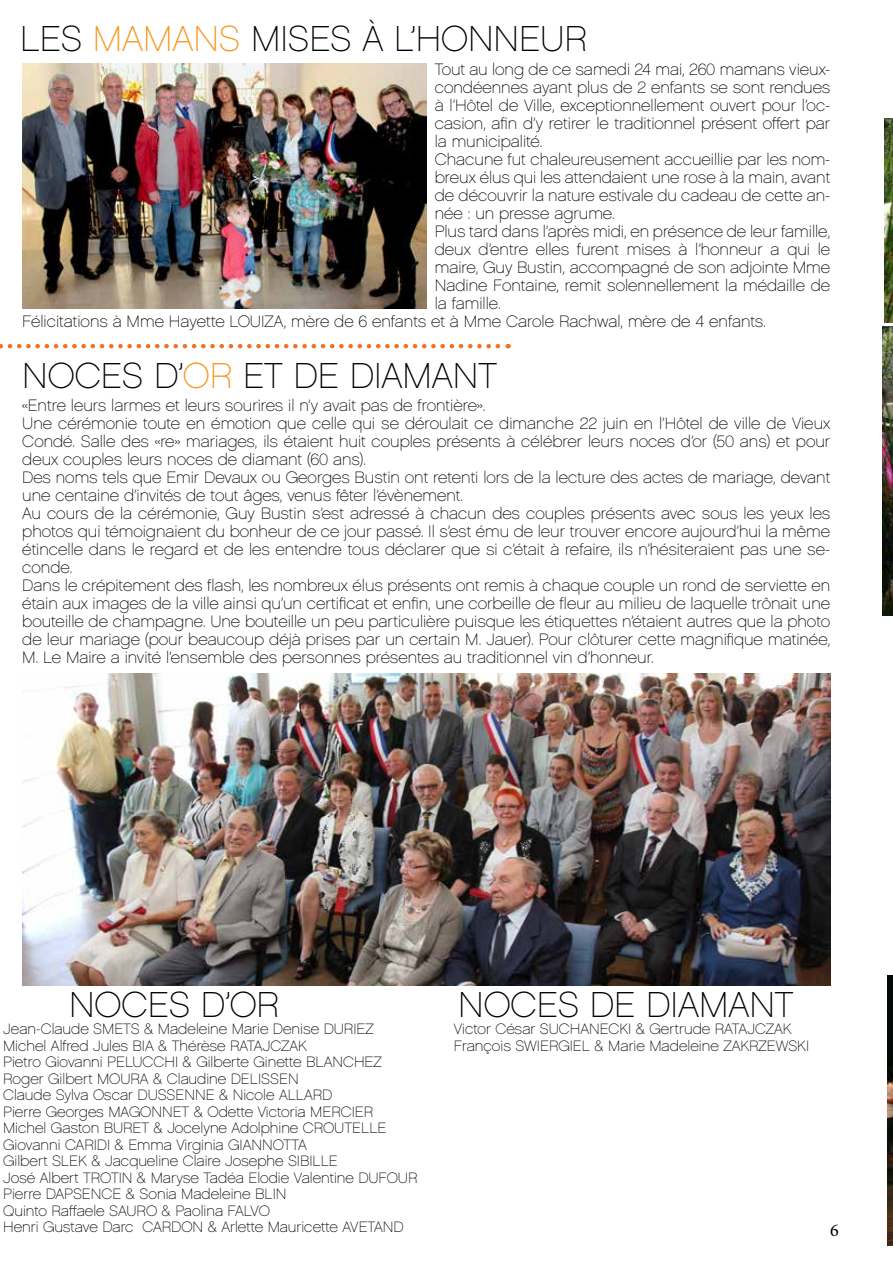
<style>
.page{position:relative;width:893px;height:1263px;background:#fff}
.page>*{position:absolute;margin:0;border:0;box-sizing:border-box;transform-origin:0 0}
.t1{font:36px "Chalet Paris Nineteen Sixty";color:#000}
.t2{font:36px "Chalet Paris Nineteen Sixty";color:#f89721}
.t3{font:18px "Minion Pro";color:#000}
.t4{font:16.5px/18px "Chalet Paris Nineteen Sixty";color:#000}
.t5{font:15px/16.5px "Chalet Paris Nineteen Sixty";color:#000}
.s1{color:#000}
.s2{color:#f89721}
</style>
<div class="page">
<img style="left:22px;top:63px;width:404px;height:245px">
<svg style="left:0;top:344px;width:509px;height:4px"></svg>
<img style="left:22px;top:673px;width:808px;height:313px">
<img style="left:887px;top:975px;width:6px;height:270px">
<img style="left:885px;top:118px;width:8px;height:205px">
<img style="left:882px;top:326px;width:11px;height:289px">
<h1 class="t2" style="left:20px;top:18px;width:98px"><span class="s1">Les</span> mamans</h1>
<h1 class="t1" style="left:251px;top:18px;width:21px">mises</h1>
<h1 class="t1" style="left:362px;top:18px;width:104px">à l’honneur</h1>
<p class="t4" style="left:435px;top:60px;width:397px">Tout au long de ce samedi 24 mai, 260 mamans vieux-</p>
<p class="t4" style="left:435px;top:78px;width:397px">condéennes ayant plus de 2 enfants se sont rendues</p>
<p class="t4" style="left:435px;top:96px;width:397px">à l’Hôtel de Ville, exceptionnellement ouvert pour l’oc-</p>
<p class="t4" style="left:435px;top:114px;width:397px">casion, afin d’y retirer le traditionnel présent offert par</p>
<p class="t4" style="left:435px;top:132px;width:109px">la municipalité.</p>
<p class="t4" style="left:435px;top:150px;width:397px">Chacune fut chaleureusement accueillie par les nom-</p>
<p class="t4" style="left:435px;top:168px;width:397px">breux élus qui les attendaient une rose à la main, avant</p>
<p class="t4" style="left:435px;top:186px;width:397px">de découvrir la nature estivale du cadeau de cette an-</p>
<p class="t4" style="left:435px;top:204px;width:181px">née : un presse agrume.</p>
<p class="t4" style="left:435px;top:222px;width:397px">Plus tard dans l’après midi, en présence de leur famille,</p>
<p class="t4" style="left:435px;top:240px;width:397px">deux d’entre elles furent mises à l’honneur a qui le</p>
<p class="t4" style="left:435px;top:258px;width:397px">maire, Guy Bustin, accompagné de son adjointe Mme</p>
<p class="t4" style="left:435px;top:276px;width:397px">Nadine Fontaine, remit solennellement la médaille de</p>
<p class="t4" style="left:435px;top:294px;width:67px">la famille.</p>
<p class="t4" style="left:22px;top:312px;width:745px">Félicitations à Mme Hayette LOUIZA, mère de 6 enfants et à Mme Carole Rachwal, mère de 4 enfants.</p>
<h1 class="t1" style="left:22px;top:355px;width:50px">Noces</h1>
<h1 class="t1" style="left:154px;top:355px;width:218px">d’<span class="s2">or</span> etdediamant</h1>
<p class="t4" style="left:22px;top:396px;width:809px">«Entre leurs larmes et leurs sourires il n’y avait pas de frontière».<br>Une cérémonie toute en émotion que celle qui se déroulait ce dimanche 22 juin en l’Hôtel de ville de Vieux Condé. Salle des «re» mariages, ils étaient huit couples présents à célébrer leurs noces d’or (50 ans) et pour deux couples leurs noces de diamant (60 ans).<br>Des noms tels que Emir Devaux ou Georges Bustin ont retenti lors de la lecture des actes de mariage, devant une centaine d’invités de tout âges, venus fêter l’évènement.<br>Au cours de la cérémonie, Guy Bustin s’est adressé à chacun des couples présents avec sous les yeux les photos qui témoignaient du bonheur de ce jour passé. Il s’est ému de leur trouver encore aujourd’hui la même étincelle dans le regard et de les entendre tous déclarer que si c’était à refaire, ils n’hésiteraient pas une se&shy;conde.<br>Dans le crépitement des flash, les nombreux élus présents ont remis à chaque couple un rond de serviette en étain aux images de la ville ainsi qu’un certificat et enfin, une corbeille de fleur au milieu de laquelle trônait une bouteille de champagne. Une bouteille un peu particulière puisque les étiquettes n’étaient autres que la photo de leur mariage (pour beaucoup déjà prises par un certain M. Jauer). Pour clôturer cette magnifique matinée, M. Le Maire a invité l’ensemble des personnes présentes au traditionnel vin d’honneur.</p>
<h1 class="t1" style="left:69px;top:983px;width:50px">Noces</h1>
<h1 class="t1" style="left:201px;top:983px;width:54px">d’or</h1>
<h1 class="t1" style="left:458px;top:983px;width:50px">Noces</h1>
<h1 class="t1" style="left:590px;top:983px;width:78px">de diamant</h1>
<p class="t5" style="left:3px;top:1021px;width:416px">Jean-Claude SMETS &amp; Madeleine Marie Denise DURIEZ Michel Alfred Jules BIA &amp; Thérèse RATAJCZAK<br>Pietro Giovanni PELUCCH I &amp; Gilberte Ginette BLANCH EZ Roger Gilbert MOURA &amp; Claudine DELISSEN<br>Claude Sylva Oscar DUSSENNE &amp; Nicole ALLARD<br>Pierre Georges MAGONNET &amp; Odette Victoria MERCIER Michel Gaston BURET &amp; Jocelyne Adolphine CROUTELLE Giovanni CARIDI &amp; Emma Virginia GIANNOTTA<br>Gilbert SLEK &amp; Jacqueline Claire Josephe SIBILLE<br>José Albert TROTIN &amp; Maryse Tadéa Elodie Valentine DUFOUR Pierre DAPSENCE &amp; Sonia Madeleine BLIN<br>Quinto Raffaele SAURO &amp; Paolina FALVO<br>Henri Gustave Darc CARDON &amp; Arlette Mauricette AVETAND</p>
<p class="t5" style="left:454px;top:1021px;width:357px">Victor César SUCHANECKI &amp; Gertrude RATAJCZAK<br>François SWIERGIEL &amp; Marie Madeleine ZAKRZEWSKI</p>
<p class="t3" style="left:830px;top:1218px;width:10px">6</p>
</div>
